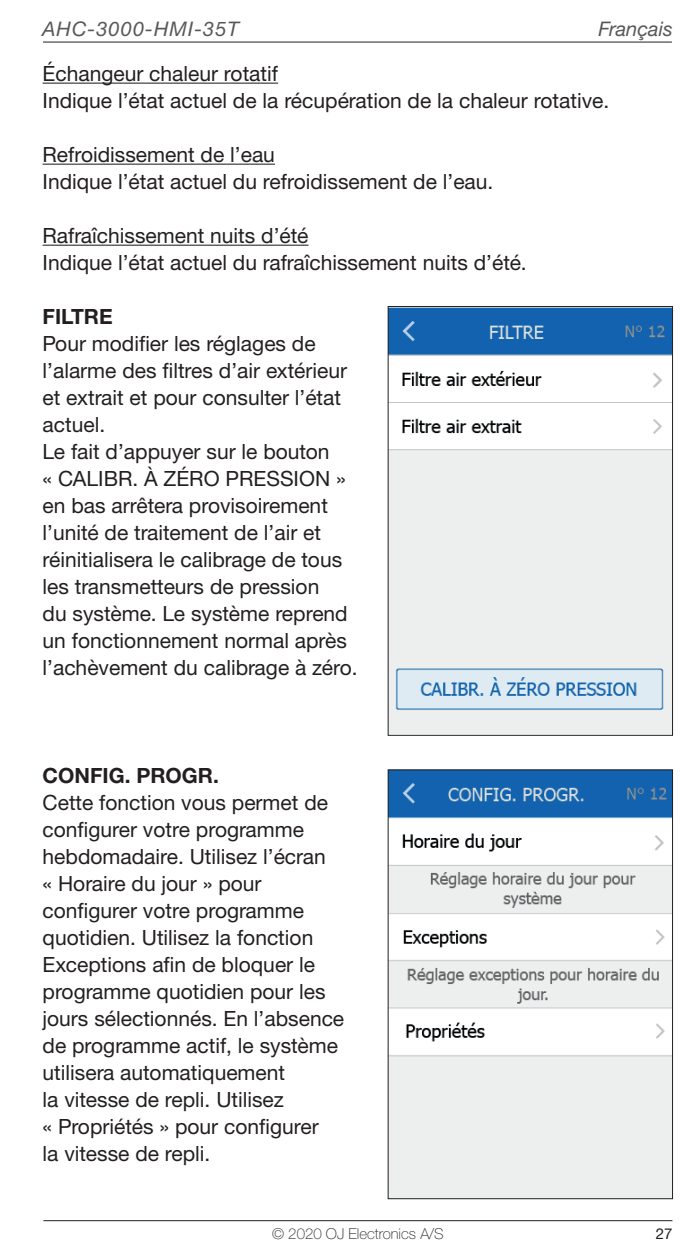
<style>
.page{position:relative;width:698px;height:1259px;background:#fff}
.page>*{position:absolute;margin:0;border:0;box-sizing:border-box;transform-origin:0 0}
.t1{font:21px/27px "Helvetica Neue LTW1 G";color:#231f20}
.t2{font:700 21px "Helvetica Neue LTW1 G";color:#231f20}
.t3{font:italic 20.1px "Helvetica Neue LTW1 G";letter-spacing:.05em;color:#57585a}
.t4{font:italic 20.1px "Helvetica Neue LTW1 G";color:#57585a}
.t5{font:100 15px "Helvetica Neue LTW1 G";color:#231f20}
.t6{font:15px "Helvetica Neue LTW1 G";color:#231f20}
</style>
<div class="page">
<hr style="left:43px;top:42px;width:628px;height:1px;background:#231f20">
<hr style="left:43px;top:1220px;width:629px;height:1px;background:#231f20">
<hr style="left:43px;top:83px;width:235px;height:1px;background:#231f20">
<hr style="left:43px;top:164px;width:232px;height:1px;background:#231f20">
<hr style="left:43px;top:245px;width:265px;height:1px;background:#231f20">
<img style="left:389px;top:308px;width:281px;height:425px">
<img style="left:389px;top:771px;width:281px;height:426px">
<p class="t3" style="left:42px;top:16px;width:198px">AHC-3000-HMI-35T</p>
<p class="t4" style="left:598px;top:16px;width:76px">Français</p>
<p class="t1" style="left:43px;top:60px;width:568px">Échangeur chaleur rotatif<br>Indique l’état actuel de la récupération de la chaleur rotative.</p>
<p class="t1" style="left:43px;top:141px;width:452px">Refroidissement de l’eau<br>Indique l’état actuel du refroidissement de l’eau.</p>
<p class="t1" style="left:43px;top:222px;width:485px">Rafraîchissement nuits d’été<br>Indique l’état actuel du rafraîchissement nuits d’été.</p>
<p class="t2" style="left:43px;top:304px;width:72px">FILTRE</p>
<p class="t1" style="left:43px;top:330px;width:316px">Pour modifier les réglages de l’alarme des filtres d’air extérieur et extrait et pour consulter l’état actuel.<br>Le fait d’appuyer sur le bouton<br>« CALIBR. À ZÉRO PRESSION » en bas arrêtera provisoirement l’unité de traitement de l’air et réinitialisera le calibrage de tous les transmetteurs de pression<br>du système. Le système reprend un fonctionnement normal après l’achèvement du calibrage à zéro.</p>
<p class="t2" style="left:43px;top:763px;width:178px">CONFIG. PROGR.</p>
<p class="t1" style="left:43px;top:789px;width:303px">Cette fonction vous permet de configurer votre programme hebdomadaire. Utilisez l’écran<br>« Horaire du jour » pour configurer votre programme quotidien. Utilisez la fonction<br>Exceptions afin de bloquer le programme quotidien pour les jours sélectionnés. En l’absence de programme actif, le système utilisera automatiquement<br>la vitesse de repli. Utilisez<br>« Propriétés » pour configurer<br>la vitesse de repli.</p>
<p class="t5" style="left:272px;top:1225px;width:173px">© 2020 OJ Electronics A/S</p>
<p class="t6" style="left:655px;top:1224px;width:18px">27</p>
</div>
